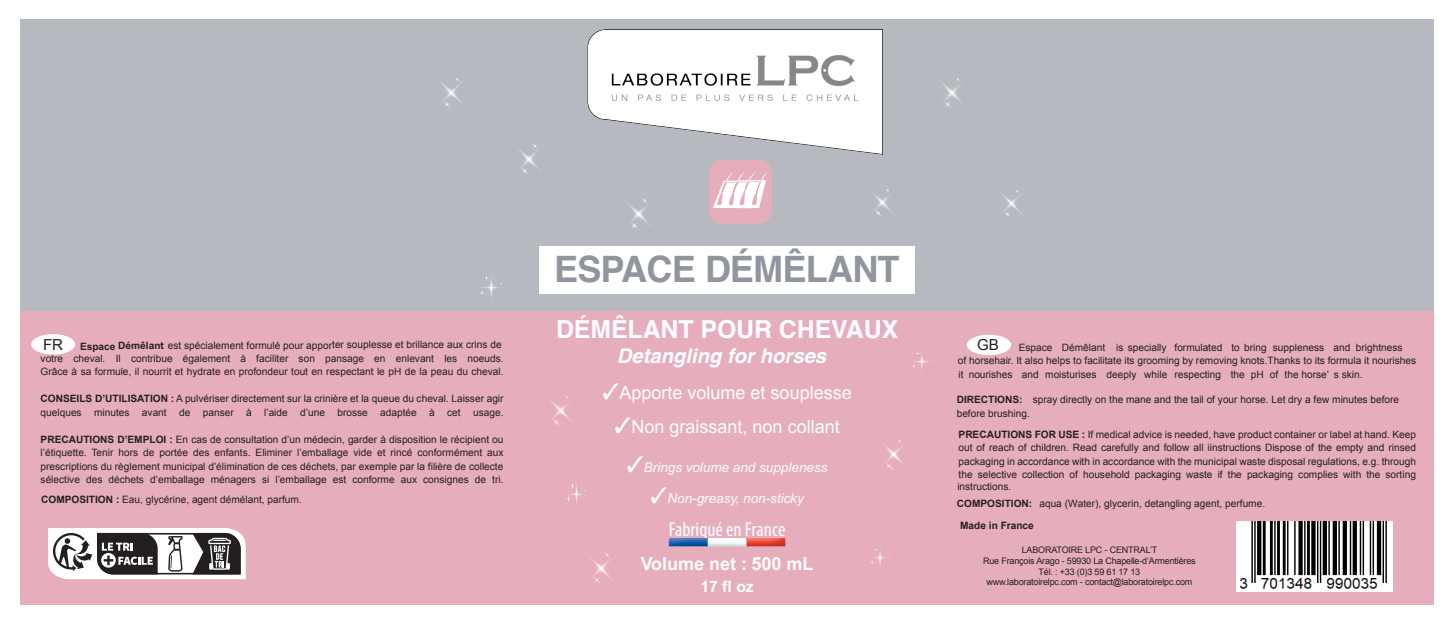
<style>
.page{position:relative;width:1453px;height:623px;background:#fff}
.page>*{position:absolute;margin:0;border:0;box-sizing:border-box;transform-origin:0 0}
.t1{font:700 36.45px "Helvetica";letter-spacing:-.02em;color:#90959e}
.t2{font:700 24.75px "Helvetica";color:#fff}
.t3{font:italic 700 20.25px "Helvetica";color:#fff}
.t4{font:condensed 20.25px "Myriad Pro";color:#fff}
.t5{font:18px "Arial";color:#fff}
.t6{font:700 18px "Arial";color:#fff}
.t7{font:700 15.75px "Arial";color:#fff}
.t8{font:15.08px "Arial";color:#231f20}
.t9{font:italic 13.5px "Arial";color:#fff}
.t10{font:10.12px/13.5px "Arial";color:#231f20}
.t11{font:9px/10.8px "Arial";letter-spacing:-.02em;color:#231f20;text-align:center}
.s1{font-weight:700}
</style>
<div class="page">
<div style="left:20px;top:311px;width:1413px;height:293px;background:#e6adbd"></div>
<div style="left:21px;top:19px;width:1412px;height:291px;background:#b6b9bf"></div>
<div style="left:539px;top:246px;width:375px;height:48px;background:#fff"></div>
<img style="left:669px;top:538px;width:116px;height:8px">
<img style="left:670px;top:538px;width:37px;height:1px">
<img style="left:747px;top:538px;width:37px;height:1px">
<div style="left:966px;top:334px;width:45px;height:21px;background:#fff;border-radius:50%"></div>
<div style="left:31px;top:334px;width:44px;height:20px;background:#fff;border-radius:50%"></div>
<img style="left:1236px;top:521px;width:156px;height:70px">
<div style="left:709px;top:160px;width:63px;height:63px;background:#e6adbd;border-radius:13px"></div>
<svg style="left:713px;top:172px;width:55px;height:36px"></svg>
<svg style="left:871px;top:548px;width:19px;height:17px"></svg>
<svg style="left:913px;top:352px;width:18px;height:18px"></svg>
<svg style="left:480px;top:276px;width:22px;height:23px"></svg>
<svg style="left:566px;top:483px;width:20px;height:21px"></svg>
<svg style="left:883px;top:440px;width:21px;height:30px"></svg>
<svg style="left:550px;top:396px;width:22px;height:30px"></svg>
<svg style="left:629px;top:198px;width:20px;height:31px"></svg>
<svg style="left:590px;top:552px;width:22px;height:32px"></svg>
<svg style="left:873px;top:189px;width:19px;height:28px"></svg>
<svg style="left:519px;top:143px;width:21px;height:32px"></svg>
<svg style="left:941px;top:78px;width:21px;height:30px"></svg>
<svg style="left:1002px;top:189px;width:19px;height:27px"></svg>
<svg style="left:441px;top:77px;width:21px;height:31px"></svg>
<img style="left:587px;top:30px;width:295px;height:125px">
<svg style="left:48px;top:528px;width:197px;height:51px;background:#a19e9f"></svg>
<h1 class="t1" style="left:554px;top:240px;width:347px">ESPACE DÉMÊLANT</h1>
<h2 class="t2" style="left:556px;top:309px;width:343px">DÉMÊLANT POUR CHEVAUX</h2>
<h3 class="t3" style="left:617px;top:339px;width:211px">Detangling for horses</h3>
<h3 class="t5" style="left:602px;top:381px;width:251px">✓Apporte volume et souplesse</h3>
<h3 class="t5" style="left:614px;top:414px;width:227px">✓Non graissant, non collant</h3>
<h3 class="t9" style="left:626px;top:459px;width:202px">✓Brings volume and suppleness</h3>
<h3 class="t9" style="left:650px;top:490px;width:155px">✓Non-greasy, non-sticky</h3>
<h3 class="t4" style="left:669px;top:516px;width:118px">Fabriqué en France</h3>
<h3 class="t6" style="left:640px;top:553px;width:174px">Volume net : 500 mL</h3>
<h3 class="t7" style="left:700px;top:576px;width:55px">17 fl oz</h3>
<h3 class="t8" style="left:43px;top:334px;width:22px">FR</h3>
<p class="t10" style="left:80px;top:338px;width:423px"><span class="s1">Espace Démêlant</span> est spécialement formulé pour apporter souplesse et brillance aux crins de</p>
<h3 class="t8" style="left:977px;top:335px;width:23px">GB</h3>
<p class="t10" style="left:957px;top:340px;width:460px;text-indent:61px">Espace Démêlant is specially formulated to bring suppleness and brightness<br>of horsehair. It also helps to facilitate its grooming by removing knots.Thanks to its formula it nourishes it nourishes and moisturises deeply while respecting the pH of the horse’ s skin.</p>
<p class="t10" style="left:956px;top:393px;width:444px"><span class="s1">DIRECTIONS:</span> spray directly on the mane and the tail of your horse. Let dry a few minutes before before brushing.</p>
<p class="t10" style="left:41px;top:351px;width:464px">votre cheval. Il contribue également à faciliter son pansage en enlevant les noeuds.<br>Grâce à sa formule, il nourrit et hydrate en profondeur tout en respectant le pH de la peau du cheval.</p>
<p class="t10" style="left:41px;top:392px;width:464px"><span class="s1">CONSEILS D’UTILISATION :</span> A pulvériser directement sur la crinière et la queue du cheval. Laisser agir quelques minutes avant de panser à l’aide d’une brosse adaptée à cet usage.</p>
<p class="t10" style="left:41px;top:432px;width:464px;text-align:justify"><span class="s1">PRECAUTIONS D’EMPLOI :</span> En cas de consultation d’un médecin, garder à disposition le récipient ou l’étiquette. Tenir hors de portée des enfants. Eliminer l’emballage vide et rincé conformément aux prescriptions du règlement municipal d’élimination de ces déchets, par exemple par la filière de collecte sélective des déchets d’emballage ménagers si l’emballage est conforme aux consignes de tri.</p>
<p class="t10" style="left:41px;top:492px;width:262px"><span class="s1">COMPOSITION :</span> Eau, glycérine, agent démélant, parfum.</p>
<p class="t10" style="left:958px;top:427px;width:459px;text-align:justify"><span class="s1">PRECAUTIONS FOR USE :</span> If medical advice is needed, have product container or label at hand. Keep out of reach of children. Read carefully and follow all iinstructions Dispose of the empty and rinsed packaging in accordance with in accordance with the municipal waste disposal regulations, e.g. through the selective collection of household packaging waste if the packaging complies with the sorting</p>
<p class="t10" style="left:957px;top:479px;width:56px">instructions.</p>
<p class="t10" style="left:960px;top:492px;width:306px;line-height:21.8px;text-indent:-3px"><span class="s1">COMPOSITION:</span> aqua (Water), glycerin, detangling agent, perfume.<br><span class="s1">Made in France</span></p>
<p class="t11" style="left:983px;top:544px;width:214px">LABORATOIRE LPC - CENTRAL’T<br>Rue François Arago - 59930 La Chapelle-d’Armentières Tél. : +33 (0)3 59 61 17 13<br>www.laboratoirelpc.com - contact@laboratoirelpc.com</p>
</div>
